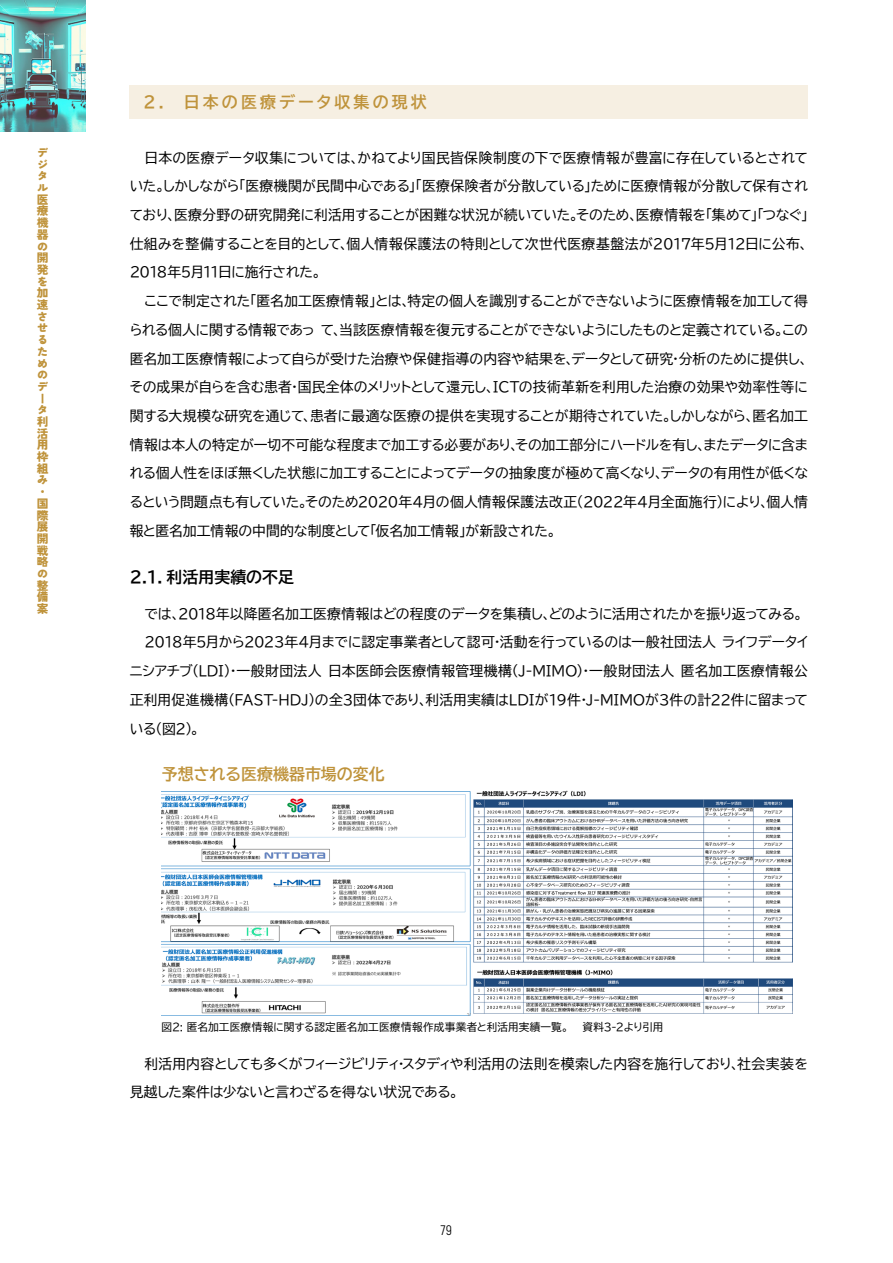
<style>
.page{position:relative;width:893px;height:1263px;background:#fff}
.page>*{position:absolute;margin:0;border:0;box-sizing:border-box;transform-origin:0 0}
.t1{font:15.9px "BIZ UDP Gothic Bold";color:#bf933b}
.t2{font:15.9px "BIZ UDP Gothic Bold";letter-spacing:.2em;color:#bf933b}
.t3{font:15.9px "BIZ UDP Gothic Bold";color:#000}
.段落スタイル_1{font:13.8px/28.7px "BIZ UDP Gothic";letter-spacing:-.005em;color:#000}
.段落スタイル_1-2{font:13.8px "BIZ UDP Gothic";letter-spacing:.02em;color:#000}
.t4{font:13.8px "Akrobat";color:#000}
.t5{font:900 11.7px/11.7px "Tsunagi Gothic";color:#bf933b;text-align:justify}
.t6{font:10.65px "BIZ UDP Gothic";letter-spacing:.01em;color:#000}
.t7{font:10.65px "BIZ UDP Gothic";letter-spacing:-.03em;color:#000}
</style>
<div class="page">
<img style="left:0;top:0;width:85px;height:131px">
<div style="left:130px;top:85px;width:678px;height:34px;background:#f6efe2"></div>
<img style="left:162px;top:791px;width:309px;height:224px">
<img style="left:473px;top:791px;width:319px;height:222px">
<p class="t5" style="left:37px;top:146px;width:13px;text-align:left">デジタル医療機器の開発を加速させるためのデータ利活用枠組み</p>
<p class="t5" style="left:37px;top:486px;width:9px">・</p>
<p class="t5" style="left:37px;top:497px;width:13px">国際展開戦略の整備案</p>
<p class="t1" style="left:130px;top:94px;width:39px">　2．</p>
<p class="t2" style="left:184px;top:94px;width:245px">日本の医療データ収集の現状</p>
<p class="段落スタイル_1" style="left:130px;top:143px;width:680px;text-align:justify;text-indent:15px">日本の医療データ収集については、かねてより国民皆保険制度の下で医療情報が豊富に存在しているとされていた。しかしながら「医療機関が民間中心である」「医療保険者が分散している」ために医療情報が分散して保有されており、医療分野の研究開発に利活用することが困難な状況が続いていたそのため、医療情報を「集めて」「つなぐ「</p>
<p class="段落スタイル_1" style="left:130px;top:200px;width:680px;text-indent:441px">。<br>仕組みを整備することを目的として、個人情報保護法の特則として次世代医療基盤法が2017年5月12日に公布、<br>2018年5月11日に施行された。</p>
<p class="段落スタイル_1" style="left:145px;top:287px;width:665px">ここで制定された「匿名加工医療情報」とは特定の個人を識別することができないように医療情報を加工して得</p>
<p class="段落スタイル_1" style="left:130px;top:287px;width:680px;text-indent:272px">、<br>られる個人に関する情報であって、当該医療情報を復元することができないようにしたものと定義されている。この匿名加工医療情報によって自らが受けた治療や保健指導の内容や結果をデータとして研究・分析のために提供し、</p>
<p class="段落スタイル_1" style="left:130px;top:344px;width:680px;text-indent:436px">、<br>その成果が自らを含む患者・国民全体のメリットとして還元し、ICTの技術革新を利用した治療の効果や効率性等に関する大規模な研究を通じて、患者に最適な医療の提供を実現することが期待されていた。しかしながら、匿名加工情報は本人の特定が一切不可能な程度まで加工する必要がありその加工部分にハードルを有し、またデータに含ま</p>
<p class="段落スタイル_1" style="left:130px;top:430px;width:680px;text-indent:380px">、<br>れる個人性をほぼ無くした状態に加工することによってデータの抽象度が極めて高くなりデータの有用性が低くな</p>
<p class="段落スタイル_1" style="left:130px;top:459px;width:680px;text-indent:525px">、<br>るという問題点も有していたそのため2020年4月の個人情報保護法改正（2022年4月全面施行）により、個人情</p>
<p class="段落スタイル_1" style="left:130px;top:487px;width:428px;text-indent:170px">。<br>報と匿名加工情報の中間的な制度として「仮名加工情報」が新設された。</p>
<p class="t3" style="left:130px;top:569px;width:166px">2.1. 利活用実績の不足</p>
<p class="段落スタイル_1" style="left:145px;top:599px;width:660px">では、2018年以降匿名加工医療情報はどの程度のデータを集積しどのように活用されたかを振り返ってみる。</p>
<p class="段落スタイル_1" style="left:543px;top:599px;width:10px">、</p>
<p class="段落スタイル_1" style="left:722px;top:628px;width:87px">ライフデータイ</p>
<p class="段落スタイル_1" style="left:681px;top:628px;width:129px;text-indent:-536px">2018年5月から2023年4月までに認定事業者として認可・活動を行っているのは一般社団法人<br>匿名加工医療情報公</p>
<p class="段落スタイル_1" style="left:130px;top:656px;width:680px">ニシアチブ(LDI)・一般財団法人<br>正利用促進機構(FAST-HDJ)の全3団体であり、利活用実績はLDIが19件 -J・ MIMOが3件の計22件に留まっている図( 2 。(</p>
<p class="段落スタイル_1-2" style="left:328px;top:664px;width:348px">日本医師会医療情報管理機構 -J( MIMO)・一般財団法人</p>
<p class="t1" style="left:162px;top:766px;width:224px">予想される医療機器市場の変化</p>
<p class="t6" style="left:162px;top:1022px;width:408px">図2: 匿名加工医療情報に関する認定匿名加工医療情報作成事業者と利活用実績一覧。</p>
<p class="t7" style="left:583px;top:1022px;width:82px">資料3-2より引用</p>
<p class="段落スタイル_1" style="left:145px;top:1049px;width:665px">利活用内容としても多くがフィージビリティスタディや利活用の法則を模索した内容を施行しており社会実装を</p>
<p class="段落スタイル_1" style="left:130px;top:1049px;width:330px;text-indent:268px">・<br>見越した案件は少ないと言わざるを得ない状況である。</p>
<p class="段落スタイル_1" style="left:731px;top:1049px;width:10px">、</p>
<p class="t4" style="left:441px;top:1222px;width:13px">79</p>
</div>
